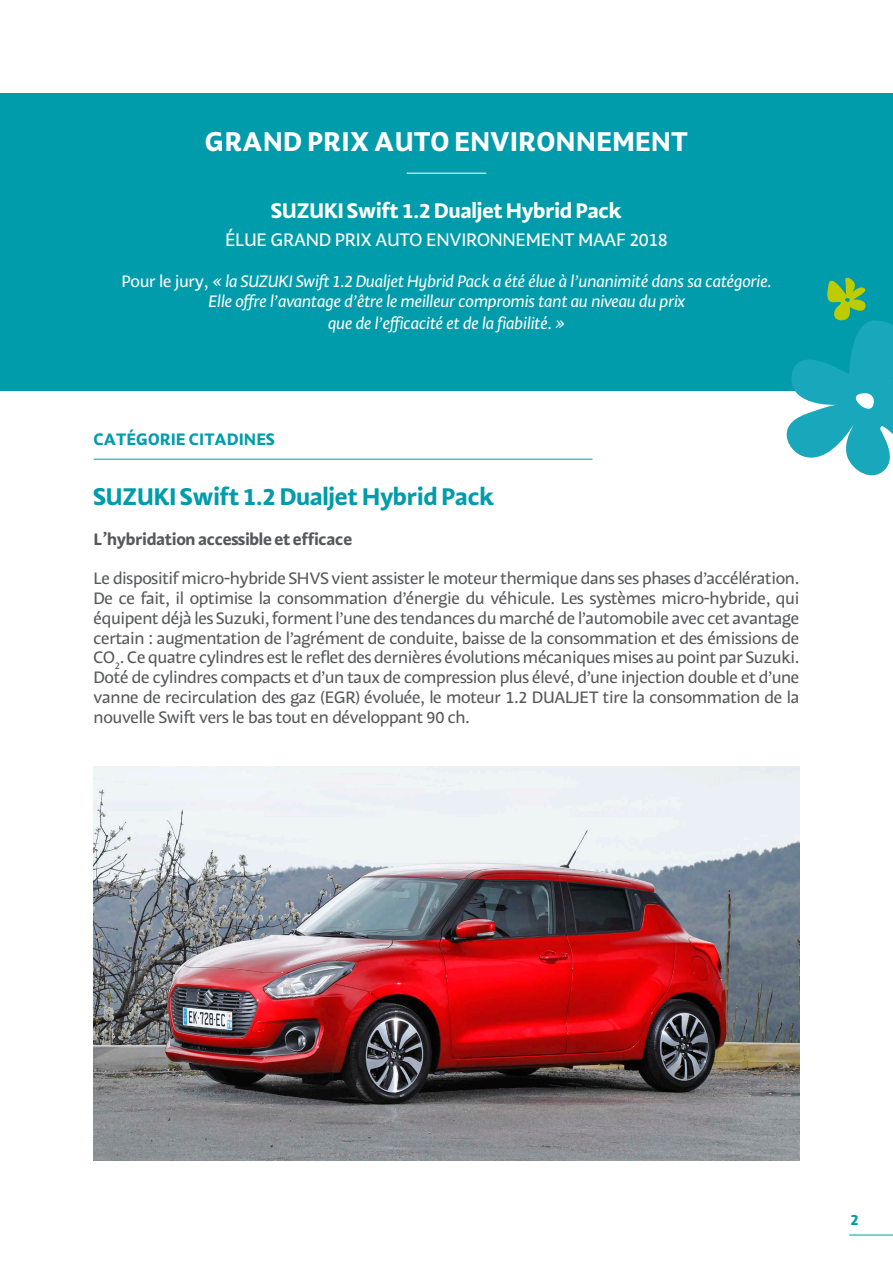
<style>
.page{position:relative;width:893px;height:1263px;background:#fff}
.page>*{position:absolute;margin:0;border:0;box-sizing:border-box;transform-origin:0 0}
.t1{font:27px "MAAF Bold";color:#fff}
.Normal_e{font:24px "MAAF Bold";letter-spacing:-.02em;color:#009cac}
.Normal_e-2{font:21px "MAAF Bold";letter-spacing:-.02em;color:#fff}
.Normal_e-3{font:18px "MAAF";letter-spacing:-.02em;color:#fff}
.Normal_e-4{font:16.5px/19.8px "MAAF";letter-spacing:-.02em;color:#57585a;text-align:justify}
.Normal_e-5{font:16.5px "MAAF Italic";letter-spacing:-.02em;color:#fff}
.Normal_e-6{font:16.5px "MAAF Bold";letter-spacing:-.02em;color:#57585a}
.Normal_e-7{font:16.5px "MAAF Bold";color:#009cac}
.Normal_e-8{font:15px "MAAF Bold";color:#009cac}
.s1{font-family:"MAAF"}
</style>
<div class="page">
<div style="left:0;top:94px;width:893px;height:297px;background:#009cac"></div>
<hr style="left:407px;top:173px;width:79px;height:1px;background:#fff">
<hr style="left:849px;top:1235px;width:44px;height:1px;background:#009cac">
<svg style="left:786px;top:277px;width:107px;height:199px"></svg>
<hr style="left:94px;top:459px;width:498px;height:1px;background:#009cac">
<img style="left:94px;top:767px;width:705px;height:394px">
<p class="t1" style="left:205px;top:125px;width:484px">GRAND PRIX AUTO ENVIRONNEMENT</p>
<p class="Normal_e-2" style="left:271px;top:198px;width:352px">SUZUKI Swift 1.2 Dualjet Hybrid Pack</p>
<p class="Normal_e-3" style="left:225px;top:229px;width:444px">ÉLUE GRAND PRIX AUTO ENVIRONNEMENT MAAF 2018</p>
<p class="Normal_e-5" style="left:121px;top:272px;width:652px"><span class="s1">Pour le jury,</span> « la SUZUKI Swift 1.2 Dualjet Hybrid Pack a été élue à l’unanimité dans sa catégorie.</p>
<p class="Normal_e-5" style="left:208px;top:291px;width:478px">Elle offre l’avantage d’être le meilleur compromis tant au niveau du prix</p>
<p class="Normal_e-5" style="left:328px;top:313px;width:239px">que de l’efficacité et de la fiabilité. »</p>
<p class="Normal_e-7" style="left:94px;top:429px;width:183px">CATÉGORIE CITADINES</p>
<p class="Normal_e" style="left:94px;top:482px;width:402px">SUZUKI Swift 1.2 Dualjet Hybrid Pack</p>
<p class="Normal_e-6" style="left:94px;top:529px;width:260px">L’hybridation accessible et efficace</p>
<p class="Normal_e-4" style="left:94px;top:568px;width:707px">Le dispositif micro-hybride SHVS vient assister le moteur thermique dans ses phases d’accélération.<br>De ce fait, il optimise la consommation d’énergie du véhicule. Les systèmes micro-hybride, qui équipent déjà les Suzuki, forment l’une des tendances du marché de l’automobile avec cet avantage certain : augmentation de l’agrément de conduite, baisse de la consommation et des émissions de CO<sub>2</sub>. Ce quatre cylindres est le reflet des dernières évolutions mécaniques mises au point par Suzuki.<br>Doté de cylindres compacts et d’un taux de compression plus élevé, d’une injection double et d’une vanne de recirculation des gaz (EGR) évoluée, le moteur 1.2 DUALJET tire la consommation de la nouvelle Swift vers le bas tout en développant 90 ch.</p>
<p class="Normal_e-8" style="left:850px;top:1210px;width:10px">2</p>
</div>
